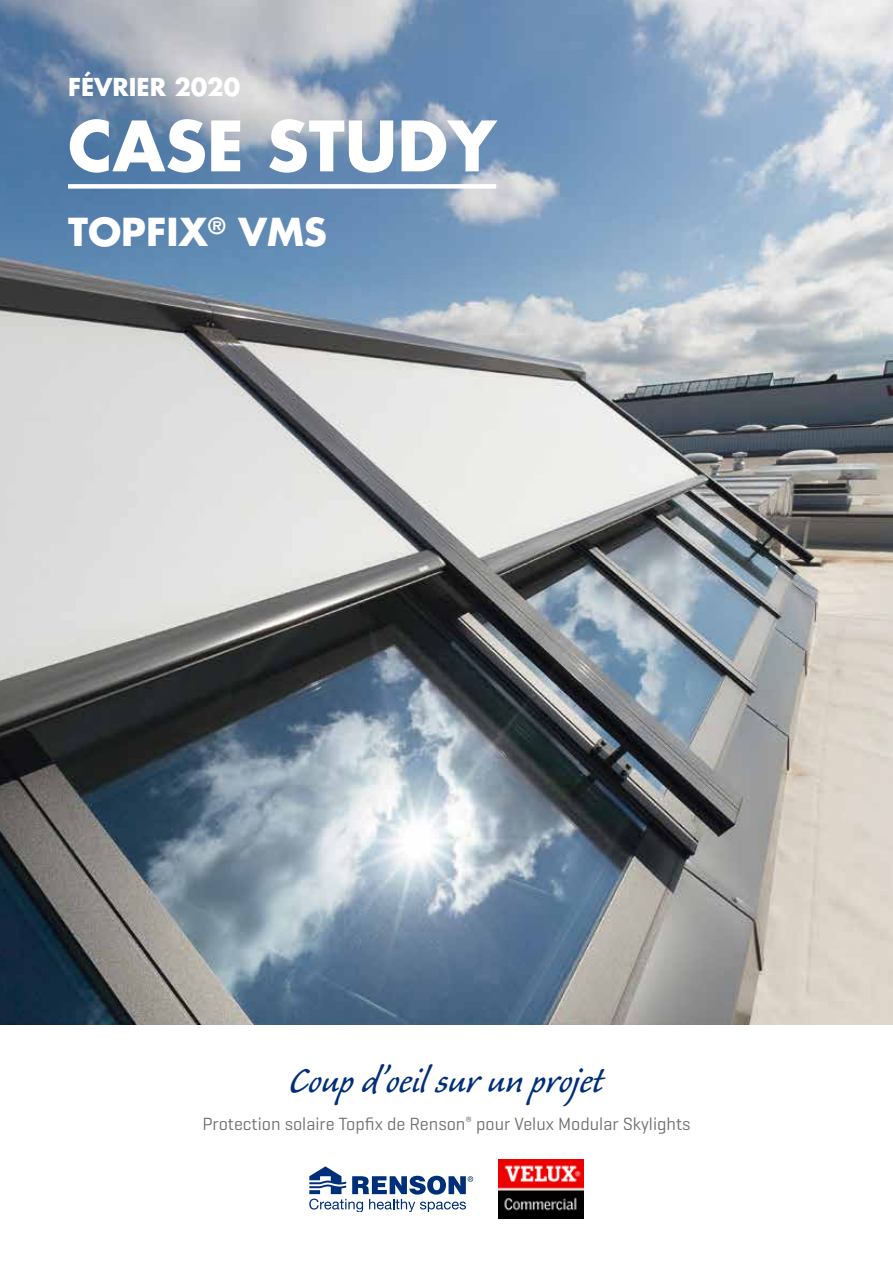
<style>
.page{position:relative;width:893px;height:1263px;background:#fff}
.page>*{position:absolute;margin:0;border:0;box-sizing:border-box;transform-origin:0 0}
.t1{font:700 67.5px "Futura Std";color:#fff}
.t2{font:45px "Caliban Std";color:#002f79}
.t3{font:700 37.5px "Futura Std";color:#fff}
.t4{font:700 24px "Futura Std";color:#fff}
.t5{font:18px "Geogrotesque";color:#707172}
</style>
<div class="page">
<img style="left:0;top:0;width:893px;height:1025px">
<div style="left:68px;top:184px;width:428px;height:5px;background:#fff"></div>
<svg style="left:309px;top:1166px;width:164px;height:46px"></svg>
<img style="left:499px;top:1160px;width:85px;height:58px">
<h3 class="t4" style="left:68px;top:71px;width:174px">FÉVRIER 2020</h3>
<h1 class="t1" style="left:68px;top:101px;width:430px">CASE STUDY</h1>
<h3 class="t3" style="left:68px;top:207px;width:260px">TOPFIX<sup>®</sup> VMS</h3>
<h2 class="t2" style="left:289px;top:1058px;width:315px">Coup d’oeil sur un projet</h2>
<p class="t5" style="left:202px;top:1113px;width:490px">Protection solaire Topfix de Renson<sup>®</sup> pour Velux Modular Skylights</p>
</div>
